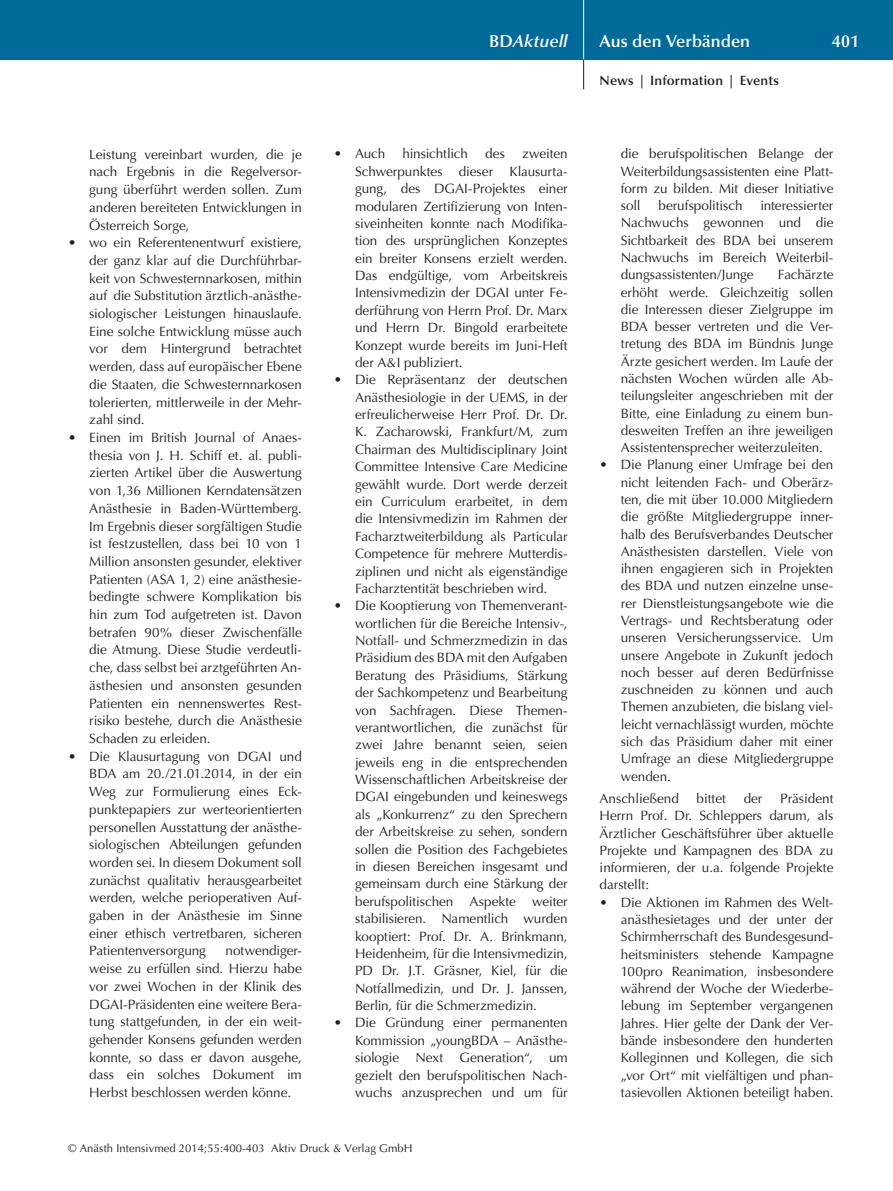
<style>
.page{position:relative;width:893px;height:1191px;background:#fff}
.page>*{position:absolute;margin:0;border:0;box-sizing:border-box;transform-origin:0 0}
.t1{font:600 17.25px "Optima";color:#fff}
.t2{font:italic 600 17.25px "Optima";letter-spacing:.005em;color:#fff}
.t3{font:13.5px/17.4px "Optima";letter-spacing:-.005em;color:#231f20;text-align:justify}
.t4{font:600 13.5px "Optima";letter-spacing:.01em;color:#231f20}
.t5{font:11.25px "Optima";letter-spacing:.005em;color:#231f20}
.s1{font-style:normal}
</style>
<div class="page">
<div style="left:0;top:0;width:893px;height:60px;background:#006b98"></div>
<hr style="left:583px;top:0;width:1px;height:60px;background:#fff">
<svg style="left:583px;top:60px;width:1px;height:29px"></svg>
<p class="t3" style="left:89px;top:145px;width:214px">Leistung vereinbart wurden, die je nach Ergebnis in die Regelversor&shy;gung überführt werden sollen. Zum anderen bereiteten Entwicklungen in Österreich Sorge,</p>
<p class="t3" style="left:89px;top:234px;width:214px;text-indent:-21px">• wo ein Referentenentwurf existiere, der ganz klar auf die Durchführbar&shy;keit von Schwesternnarkosen, mithin auf die Substitution ärztlich-anästhe&shy;siologischer Leistungen hinauslaufe.<br>Eine solche Entwicklung müsse auch vor dem Hintergrund betrachtet werden, dass auf europäischer Ebene die Staaten, die Schwesternnarkosen tolerierten, mittlerweile in der Mehr&shy;zahl sind.</p>
<p class="t3" style="left:89px;top:429px;width:214px;text-indent:-21px">• Einen im British Journal of Anaes&shy;thesia von J. H. Schiff et. al. publi&shy;zierten Artikel über die Auswertung von 1,36 Millionen Kerndatensätzen Anästhesie in Baden-Württemberg.<br>Im Ergebnis dieser sorgfältigen Studie ist festzustellen, dass bei 10 von 1<br>Million ansonsten gesunder, elektiver Patienten (ASA 1, 2) eine anästhesie&shy;bedingte schwere Komplikation bis hin zum Tod aufgetreten ist. Davon betrafen 90% dieser Zwischenfälle die Atmung. Diese Studie verdeutli&shy;che, dass selbst bei arztgeführten An&shy;ästhesien und ansonsten gesunden Patienten ein nennenswertes Rest&shy;risiko bestehe, durch die Anästhesie Schaden zu erleiden.</p>
<p class="t3" style="left:89px;top:747px;width:214px;text-indent:-21px">• Die Klausurtagung von DGAI und BDA am 20./21.01.2014, in der ein Weg zur Formulierung eines Eck&shy;punktepapiers zur werteorientierten personellen Ausstattung der anästhe&shy;siologischen Abteilungen gefunden worden sei. In diesem Dokument soll zunächst qualitativ herausgearbeitet werden, welche perioperativen Auf&shy;gaben in der Anästhesie im Sinne einer ethisch vertretbaren, sicheren Patientenversorgung</p>
<p class="t3" style="left:89px;top:942px;width:214px;text-indent:136px">notwendiger&shy;weise zu erfüllen sind. Hierzu habe vor zwei Wochen in der Klinik des DGAI-Präsidenten eine weitere Bera&shy;tung stattgefunden, in der ein weit&shy;gehender Konsens gefunden werden konnte, so dass er davon ausgehe, dass ein solches Dokument im Herbst beschlossen werden könne.</p>
<p class="t2" style="left:489px;top:31px;width:80px"><span class="s1">BD</span>Aktuell</p>
<p class="t1" style="left:600px;top:31px;width:152px">Aus den Verbänden</p>
<p class="t1" style="left:832px;top:31px;width:29px">401</p>
<p class="t4" style="left:600px;top:73px;width:181px">News | Information | Events</p>
<p class="t3" style="left:334px;top:145px;width:53px">• Auch</p>
<p class="t3" style="left:403px;top:145px;width:67px">hinsichtlich</p>
<p class="t3" style="left:485px;top:145px;width:21px">des</p>
<p class="t3" style="left:355px;top:145px;width:214px;text-indent:167px">zweiten Schwerpunktes dieser Klausurta&shy;gung, des DGAI-Projektes einer modularen Zertifizierung von Inten&shy;siveinheiten konnte nach Modifika&shy;tion des ursprünglichen Konzeptes ein breiter Konsens erzielt werden.<br>Das endgültige, vom Arbeitskreis Intensivmedizin der DGAI unter Fe&shy;derführung von Herrn Prof. Dr. Marx und Herrn Dr. Bingold erarbeitete Konzept wurde bereits im Juni-Heft der A&amp;I publiziert.</p>
<p class="t3" style="left:355px;top:371px;width:214px;text-indent:-21px">• Die Repräsentanz der deutschen Anästhesiologie in der UEMS, in der erfreulicherweise Herr Prof. Dr. Dr.<br>K. Zacharowski, Frankfurt/M, zum Chairman des Multidisciplinary Joint Committee Intensive Care Medicine gewählt wurde. Dort werde derzeit ein Curriculum erarbeitet, in dem die Intensivmedizin im Rahmen der Facharztweiterbildung als Particular Competence für mehrere Mutterdis&shy;ziplinen und nicht als eigenständige Facharztentität beschrieben wird.</p>
<p class="t3" style="left:355px;top:597px;width:214px;text-indent:-21px">• Die Kooptierung von Themenverant&shy;wortlichen für die Bereiche Intensiv-, Notfall- und Schmerzmedizin in das Präsidium des BDA mit den Aufgaben Beratung des Präsidiums, Stärkung der Sachkompetenz und Bearbeitung von Sachfragen. Diese Themen&shy;verantwortlichen, die zunächst für zwei Jahre benannt seien, seien jeweils eng in die entsprechenden Wissenschaftlichen Arbeitskreise der DGAI eingebunden und keineswegs als „Konkurrenz“ zu den Sprechern der Arbeitskreise zu sehen, sondern sollen die Position des Fachgebietes in diesen Bereichen insgesamt und gemeinsam durch eine Stärkung der berufspolitischen Aspekte weiter stabilisieren. Namentlich wurden kooptiert: Prof. Dr. A. Brinkmann, Heidenheim, für die Intensivmedizin, PD Dr. J.T. Gräsner, Kiel, für die Notfallmedizin, und Dr. J. Janssen, Berlin, für die Schmerzmedizin.</p>
<p class="t3" style="left:355px;top:1014px;width:214px;text-indent:-21px">• Die Gründung einer permanenten Kommission „youngBDA – Anästhe&shy;siologie Next Generation“, um gezielt den berufspolitischen Nach&shy;wuchs anzusprechen und um für</p>
<p class="t3" style="left:621px;top:145px;width:214px">die berufspolitischen Belange der Weiterbildungsassistenten eine Platt&shy;form zu bilden. Mit dieser Initiative soll</p>
<p class="t3" style="left:658px;top:197px;width:86px">berufspolitisch</p>
<p class="t3" style="left:621px;top:197px;width:214px;text-indent:139px">interessierter Nachwuchs gewonnen und die Sichtbarkeit des BDA bei unserem Nachwuchs im Bereich Weiterbil&shy;dungsassistenten/Junge</p>
<p class="t3" style="left:621px;top:266px;width:214px;text-indent:157px">Fachärzte erhöht werde. Gleichzeitig sollen die Interessen dieser Zielgruppe im BDA besser vertreten und die Ver&shy;tretung des BDA im Bündnis Junge Ärzte gesichert werden. Im Laufe der nächsten Wochen würden alle Ab&shy;teilungsleiter angeschrieben mit der Bitte, eine Einladung zu einem bun&shy;desweiten Treffen an ihre jeweiligen Assistentensprecher weiterzuleiten.</p>
<p class="t3" style="left:621px;top:456px;width:214px;text-indent:-21px">• Die Planung einer Umfrage bei den nicht leitenden Fach- und Oberärz&shy;ten, die mit über 10.000 Mitgliedern die größte Mitgliedergruppe inner&shy;halb des Berufsverbandes Deutscher Anästhesisten darstellen. Viele von ihnen engagieren sich in Projekten des BDA und nutzen einzelne unse&shy;rer Dienstleistungsangebote wie die Vertrags- und Rechtsberatung oder unseren Versicherungsservice. Um unsere Angebote in Zukunft jedoch noch besser auf deren Bedürfnisse zuschneiden zu können und auch Themen anzubieten, die bislang viel&shy;leicht vernachlässigt wurden, möchte sich das Präsidium daher mit einer Umfrage an diese Mitgliedergruppe wenden.</p>
<p class="t3" style="left:600px;top:790px;width:81px">Anschließend</p>
<p class="t3" style="left:697px;top:790px;width:31px">bittet</p>
<p class="t3" style="left:744px;top:790px;width:20px">der</p>
<p class="t3" style="left:600px;top:790px;width:235px;text-indent:181px">Präsident Herrn Prof. Dr. Schleppers darum, als Ärztlicher Geschäftsführer über aktuelle Projekte und Kampagnen des BDA zu informieren, der u.a. folgende Projekte darstellt:</p>
<p class="t3" style="left:621px;top:893px;width:214px;text-indent:-21px">• Die Aktionen im Rahmen des Welt&shy;anästhesietages und der unter der Schirmherrschaft des Bundesgesund&shy;heitsministers stehende Kampagne 100pro Reanimation, insbesondere während der Woche der Wiederbe&shy;lebung im September vergangenen Jahres. Hier gelte der Dank der Ver&shy;bände insbesondere den hunderten Kolleginnen und Kollegen, die sich „vor Ort“ mit vielfältigen und phan&shy;tasievollen Aktionen beteiligt haben.</p>
<p class="t5" style="left:68px;top:1142px;width:346px">© Anästh Intensivmed 2014;55:400-403 Aktiv Druck &amp; Verlag GmbH</p>
</div>
